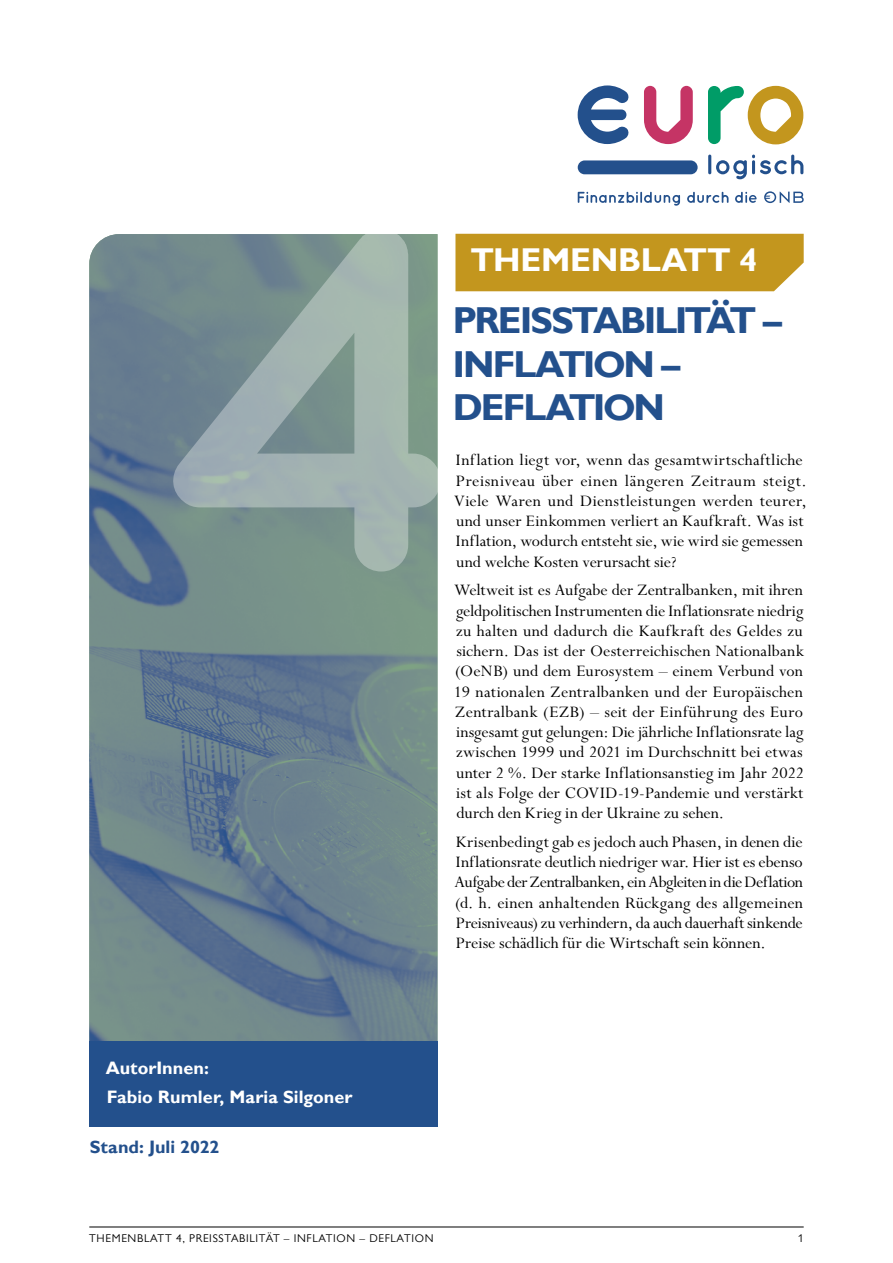
<style>
.page{position:relative;width:893px;height:1263px;background:#fff}
.page>*{position:absolute;margin:0;border:0;box-sizing:border-box;transform-origin:0 0}
.t1{font:700 37.5px/43.3px "Gill Sans MT Pro";letter-spacing:-.055em;color:#23508c}
.t2{font:700 33px "Gill Sans MT Pro";letter-spacing:-.01em;color:#fff}
.p_text{font:18px/20.2px "Perpetua Std";letter-spacing:.015em;color:#000;text-align:justify}
.Autor{font:700 18px "Gill Sans MT Pro";color:#fff}
.Autor-2{font:700 18px "Gill Sans MT Pro";color:#23508c}
.t3{font:11.25px "Gill Sans MT Pro";letter-spacing:.06em;color:#000}
</style>
<div class="page">
<hr style="left:89px;top:1227px;width:715px;height:1px;background:#000">
<img style="left:89px;top:234px;width:348px;height:808px">
<div style="left:89px;top:1042px;width:349px;height:85px;background:#23508c"></div>
<div style="left:455px;top:234px;width:349px;height:57px;background:#c3961e"></div>
<svg style="left:171px;top:234px;width:266px;height:337px;background:#889e9b"></svg>
<div style="left:578px;top:160px;width:120px;height:14px;background:#23508c;border-radius:7px"></div>
<svg style="left:708px;top:155px;width:95px;height:24px"></svg>
<svg style="left:578px;top:192px;width:179px;height:14px"></svg>
<svg style="left:708px;top:86px;width:95px;height:58px"></svg>
<svg style="left:644px;top:86px;width:49px;height:58px"></svg>
<svg style="left:578px;top:85px;width:51px;height:59px"></svg>
<svg style="left:764px;top:191px;width:40px;height:12px"></svg>
<p class="t2" style="left:470px;top:239px;width:289px">THEMENBLATT 4</p>
<p class="t1" style="left:453px;top:298px;width:331px">PREISSTABILITÄT –<br>INFLATION –<br>DEFLATION</p>
<p class="Autor" style="left:106px;top:1057px;width:105px">AutorInnen:</p>
<p class="Autor" style="left:107px;top:1086px;width:247px">Fabio Rumler, Maria Silgoner</p>
<p class="Autor-2" style="left:90px;top:1135px;width:131px">Stand: Juli 2022</p>
<p class="p_text" style="left:454px;top:451px;width:354px;text-align:left">Inflation liegt vor, wenn das gesamtwirtschaftliche Preisniveau über einen längeren Zeitraum steigt.<br>Viele Waren und Dienstleistungen werden teurer, und unser Einkommen verliert an Kaufkraft. Was ist Inflation, wodurch entsteht sie, wie wird sie gemessen und welche Kosten verursacht sie?</p>
<p class="p_text" style="left:454px;top:581px;width:352px">Weltweit ist es Aufgabe der Zentralbanken, mit ihren geldpolitischen Instrumenten die Inflationsrate niedrig zu halten und dadurch die Kaufkraft des Geldes zu sichern. Das ist der Oesterreichischen Nationalbank (OeNB) und dem Eurosystem – einem Verbund von 19 nationalen Zentralbanken und der Europäischen Zentralbank (EZB) – seit der Einführung des Euro insgesamt gut gelungen: Die jährliche Inflationsrate lag zwischen 1999 und 2021 im Durchschnitt bei etwas unter 2 %. Der starke Inflationsanstieg im Jahr 2022 ist als Folge der COVID-19-Pandemie und verstärkt durch den Krieg in der Ukraine zu sehen.</p>
<p class="p_text" style="left:454px;top:832px;width:350px">Krisenbedingt gab es jedoch auch Phasen, in denen die Inflationsrate deutlich niedriger war. Hier ist es ebenso Aufgabe der Zentralbanken, ein Abgleiten in die Deflation (d. h. einen anhaltenden Rückgang des allgemeinen Preisniveaus) zu verhindern, da auch dauerhaft sinkende Preise schädlich für die Wirtschaft sein können.</p>
<p class="t3" style="left:89px;top:1231px;width:346px">THEMENBLATT 4, PREISSTABILITÄT – INFLATION – DEFLATION</p>
<p class="t3" style="left:798px;top:1231px;width:7px">1</p>
</div>
